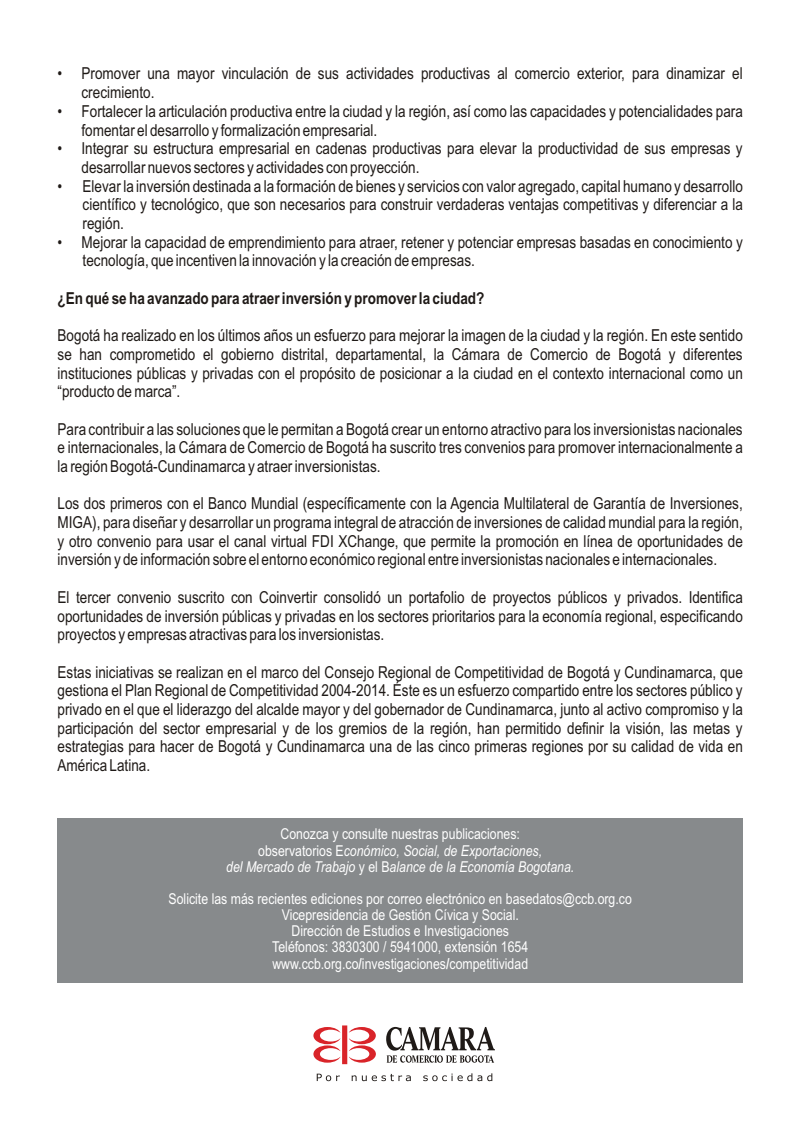
<style>
.page{position:relative;width:809px;height:1128px;background:#fff}
.page>*{position:absolute;margin:0;border:0;box-sizing:border-box;transform-origin:0 0}
.t1{font:16.5px/18.8px "Arial Narrow";color:#1f1a17;text-align:justify}
.t2{font:700 16.5px "Arial Narrow";color:#1f1a17}
.t3{font:15px/16.2px "Arial Narrow";color:#fff;text-align:center}
.t4{font:italic 15px/16.2px "Arial Narrow";color:#fff;text-align:center}
.t5{font:700 15px "Arial Narrow";color:#fff}
.s1{font-style:normal}
.s2{font-weight:700}
</style>
<div class="page">
<div style="left:57px;top:818px;width:686px;height:164px;background:#878a8c"></div>
<svg style="left:317px;top:1073px;width:175px;height:8px"></svg>
<svg style="left:386px;top:1027px;width:109px;height:36px"></svg>
<svg style="left:313px;top:1025px;width:63px;height:39px"></svg>
<p class="t1" style="left:82px;top:66px;width:662px;text-indent:-24px">• Promover una mayor vinculación de sus actividades productivas al comercio exterior, para dinamizar el crecimiento.</p>
<p class="t1" style="left:82px;top:103px;width:662px;text-indent:-24px">• Fortalecer la articulación productiva entre la ciudad y la región, así como las capacidades y potencialidades para fomentar el desarrollo y formalización empresarial.</p>
<p class="t1" style="left:82px;top:141px;width:662px;text-indent:-24px">• Integrar su estructura empresarial en cadenas productivas para elevar la productividad de sus empresas y desarrollar nuevos sectores y actividades con proyección.</p>
<p class="t1" style="left:83px;top:178px;width:661px;text-indent:-25px">• Elevar la inversión destinada a la formación de bienes y servicios con valor agregado, capital humano y desarrollo científico y tecnológico, que son necesarios para construir verdaderas ventajas competitivas y diferenciar a la región.</p>
<p class="t1" style="left:83px;top:234px;width:661px;text-indent:-25px">• Mejorar la capacidad de emprendimiento para atraer, retener y potenciar empresas basadas en conocimiento y tecnología, que incentiven la innovación y la creación de empresas.</p>
<p class="t2" style="left:58px;top:292px;width:428px">¿En qué se ha avanzado para atraer inversión y promover la ciudad?</p>
<p class="t1" style="left:58px;top:328px;width:686px">Bogotá ha realizado en los últimos años un esfuerzo para mejorar la imagen de la ciudad y la región. En este sentido se han comprometido el gobierno distrital, departamental, la Cámara de Comercio de Bogotá y diferentes instituciones públicas y privadas con el propósito de posicionar a la ciudad en el contexto internacional como un “producto de marca”.</p>
<p class="t1" style="left:58px;top:421px;width:686px">Para contribuir a las soluciones que le permitan a Bogotá crear un entorno atractivo para los inversionistas nacionales e internacionales, la Cámara de Comercio de Bogotá ha suscrito tres convenios para promover internacionalmente a la región Bogotá-Cundinamarca y atraer inversionistas.</p>
<p class="t1" style="left:58px;top:496px;width:686px">Los dos primeros con el Banco Mundial (específicamente con la Agencia Multilateral de Garantía de Inversiones, MIGA), para diseñar y desarrollar un programa integral de atracción de inversiones de calidad mundial para la región, y otro convenio para usar el canal virtual FDI XChange, que permite la promoción en línea de oportunidades de inversión y de información sobre el entorno económico regional entre inversionistas nacionales e internacionales.</p>
<p class="t1" style="left:58px;top:589px;width:686px">El tercer convenio suscrito con Coinvertir consolidó un portafolio de proyectos públicos y privados. Identifica oportunidades de inversión públicas y privadas en los sectores prioritarios para la economía regional, especificando proyectos y empresas atractivas para los inversionistas.</p>
<p class="t1" style="left:58px;top:664px;width:686px">Estas iniciativas se realizan en el marco del Consejo Regional de Competitividad de Bogotá y Cundinamarca, que gestiona el Plan Regional de Competitividad 2004-2014. Éste es un esfuerzo compartido entre los sectores público y privado en el que el liderazgo del alcalde mayor y del gobernador de Cundinamarca, junto al activo compromiso y la participación del sector empresarial y de los gremios de la región, han permitido definir la visión, las metas y estrategias para hacer de Bogotá y Cundinamarca una de las cinco primeras regiones por su calidad de vida en América Latina.</p>
<p class="t4" style="left:226px;top:827px;width:349px"><span class="s1">Conozca y consulte nuestras publicaciones:<br>observatorios E</span>conómico, Social, de Exportaciones,<br>del Mercado de Trabajo <span class="s1">y el B</span>alance de la Economía Bogotana.</p>
<p class="t3" style="left:168px;top:892px;width:465px">Solicite las más recientes ediciones por correo electrónico en basedatos@ccb.org.co Vicepresidencia de Gestión Cívica y Social.<br>Dirección de Estudios e Investigaciones<br>Teléfonos: 3830300 / 5941000, extensión 1654<br>www.ccb.org.co<span class="s2">/</span>investigaciones competitividad</p>
<p class="t5" style="left:446px;top:958px;width:5px">/</p>
</div>
